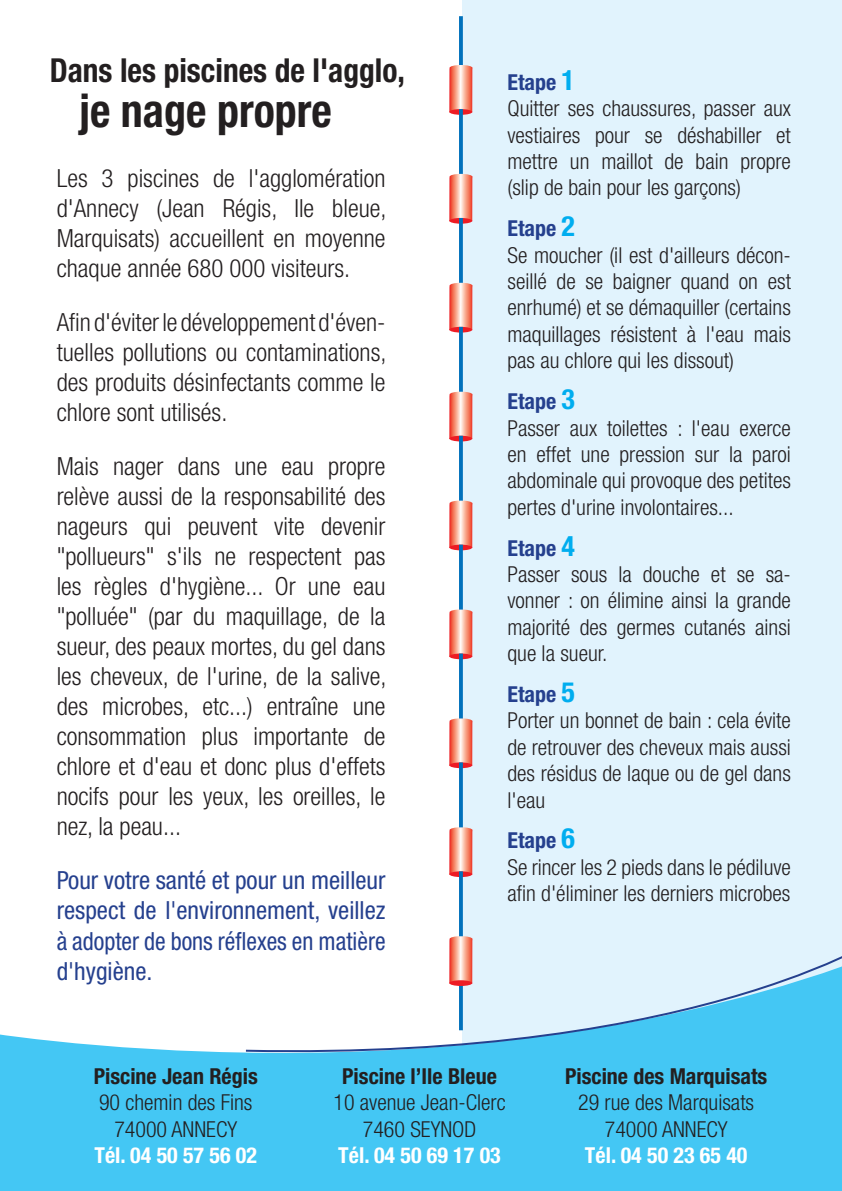
<style>
.page{position:relative;width:842px;height:1191px;background:#fff}
.page>*{position:absolute;margin:0;border:0;box-sizing:border-box;transform-origin:0 0}
.t1{font:700 condensed 46.4px "Helvetica Neue";color:#231f20;scale:.95 1}
.t2{font:700 condensed 33px "Helvetica Neue";color:#231f20;scale:.95 1}
.t3{font:300 condensed 25px/30px "Helvetica Neue";color:#231f20;text-align:justify}
.t4{font:condensed 25px/30px "Helvetica Neue";color:#25408e;text-align:justify}
.t5{font:300 condensed 22px/26.4px "Helvetica Neue";color:#231f20}
.t6{font:700 condensed 22px "Helvetica Neue";color:#231f20}
.t7{font:700 condensed 22px "Helvetica Neue";color:#fff}
.s1{font-weight:700;color:#25408e}
.s2{font-weight:700;font-size:28px;color:#00adef}
</style>
<div class="page">
<div style="left:462px;top:0;width:380px;height:1095px;background:#e1f3fd"></div>
<svg style="left:459px;top:16px;width:4px;height:49px"></svg>
<svg style="left:449px;top:65px;width:23px;height:46px"></svg>
<div style="left:449px;top:109px;width:23px;height:6px;background:#ed1c24;border-radius:50%"></div>
<svg style="left:449px;top:174px;width:23px;height:46px"></svg>
<div style="left:449px;top:218px;width:23px;height:6px;background:#ed1c24;border-radius:50%"></div>
<svg style="left:449px;top:283px;width:23px;height:46px"></svg>
<div style="left:449px;top:327px;width:23px;height:5px;background:#ed1c24;border-radius:50%"></div>
<svg style="left:449px;top:391px;width:23px;height:47px"></svg>
<div style="left:449px;top:436px;width:23px;height:5px;background:#ed1c24;border-radius:50%"></div>
<svg style="left:449px;top:500px;width:23px;height:46px"></svg>
<div style="left:449px;top:544px;width:23px;height:6px;background:#ed1c24;border-radius:50%"></div>
<svg style="left:449px;top:609px;width:23px;height:46px"></svg>
<div style="left:449px;top:653px;width:23px;height:6px;background:#ed1c24;border-radius:50%"></div>
<svg style="left:449px;top:718px;width:23px;height:46px"></svg>
<div style="left:449px;top:762px;width:23px;height:6px;background:#ed1c24;border-radius:50%"></div>
<svg style="left:449px;top:827px;width:23px;height:46px"></svg>
<div style="left:449px;top:871px;width:23px;height:6px;background:#ed1c24;border-radius:50%"></div>
<svg style="left:459px;top:109px;width:4px;height:65px"></svg>
<svg style="left:459px;top:218px;width:4px;height:65px"></svg>
<svg style="left:459px;top:327px;width:4px;height:65px"></svg>
<svg style="left:459px;top:436px;width:4px;height:64px"></svg>
<svg style="left:459px;top:544px;width:4px;height:65px"></svg>
<svg style="left:459px;top:653px;width:4px;height:65px"></svg>
<svg style="left:459px;top:762px;width:4px;height:65px"></svg>
<svg style="left:459px;top:871px;width:4px;height:55px"></svg>
<div style="left:0;top:1034px;width:842px;height:157px;background:#44c7f4"></div>
<svg style="left:244px;top:926px;width:598px;height:133px"></svg>
<h2 class="t2" style="left:50px;top:59px;width:375px">Dans les piscines de l'agglo,</h2>
<h1 class="t1" style="left:79px;top:93px;width:267px">je nage propre</h1>
<p class="t3" style="left:57px;top:165px;width:331px">Les 3 piscines de l'agglomération d'Annecy (Jean Régis, Ile bleue, Marquisats) accueillent en moyenne chaque année 680 000 visiteurs.</p>
<p class="t3" style="left:57px;top:309px;width:331px">Afin d'éviter le développement d'éven&shy;tuelles pollutions ou contaminations, des produits désinfectants comme le chlore sont utilisés.</p>
<p class="t3" style="left:57px;top:453px;width:331px">Mais nager dans une eau propre relève aussi de la responsabilité des nageurs qui peuvent vite devenir "pollueurs" s'ils ne respectent pas les règles d'hygiène... Or une eau "polluée" (par du maquillage, de la sueur, des peaux mortes, du gel dans les cheveux, de l'urine, de la salive, des microbes, etc...) entraîne une consommation plus importante de chlore et d'eau et donc plus d'effets nocifs pour les yeux, les oreilles, le nez, la peau...</p>
<p class="t4" style="left:57px;top:867px;width:330px">Pour votre santé et pour un meilleur respect de l'environnement, veillez à adopter de bons réflexes en matière d'hygiène.</p>
<p class="t5" style="left:507px;top:71px;width:285px"><span class="s1">Etape</span> <span class="s2">1<br></span>Quitter ses chaussures, passer aux vestiaires pour se déshabiller et mettre un maillot de bain propre (slip de bain pour les garçons)</p>
<p class="t5" style="left:507px;top:217px;width:285px"><span class="s1">Etape</span> <span class="s2">2<br></span>Se moucher (il est d'ailleurs décon&shy;seillé de se baigner quand on est enrhumé) et se démaquiller (certains maquillages résistent à l'eau mais pas au chlore qui les dissout)</p>
<p class="t5" style="left:507px;top:390px;width:285px"><span class="s1">Etape</span> <span class="s2">3<br></span>Passer aux toilettes : l'eau exerce en effet une pression sur la paroi abdominale qui provoque des petites pertes d'urine involontaires...</p>
<p class="t5" style="left:507px;top:536px;width:285px"><span class="s1">Etape</span> <span class="s2">4<br></span>Passer sous la douche et se sa&shy;vonner : on élimine ainsi la grande majorité des germes cutanés ainsi que la sueur.</p>
<p class="t5" style="left:507px;top:683px;width:285px"><span class="s1">Etape</span> <span class="s2">5<br></span>Porter un bonnet de bain : cela évite de retrouver des cheveux mais aussi des résidus de laque ou de gel dans l'eau</p>
<p class="t5" style="left:507px;top:829px;width:285px"><span class="s1">Etape</span> <span class="s2">6<br></span>Se rincer les 2 pieds dans le pédiluve afin d'éliminer les derniers microbes</p>
<p class="t6" style="left:94px;top:1068px;width:166px">Piscine Jean Régis</p>
<p class="t5" style="left:99px;top:1091px;width:155px;text-align:center">90 chemin des Fins<br>74000 ANNECY</p>
<p class="t7" style="left:95px;top:1147px;width:164px">Tél. 04 50 57 56 02</p>
<p class="t6" style="left:342px;top:1068px;width:156px">Piscine l’Ile Bleue</p>
<p class="t5" style="left:333px;top:1091px;width:174px;text-align:center">10 avenue Jean-Clerc<br>7460 SEYNOD</p>
<p class="t7" style="left:338px;top:1147px;width:164px">Tél. 04 50 69 17 03</p>
<p class="t6" style="left:565px;top:1068px;width:204px">Piscine des Marquisats</p>
<p class="t5" style="left:578px;top:1091px;width:177px;text-align:center">29 rue des Marquisats<br>74000 ANNECY</p>
<p class="t7" style="left:585px;top:1147px;width:164px">Tél. 04 50 23 65 40</p>
</div>
